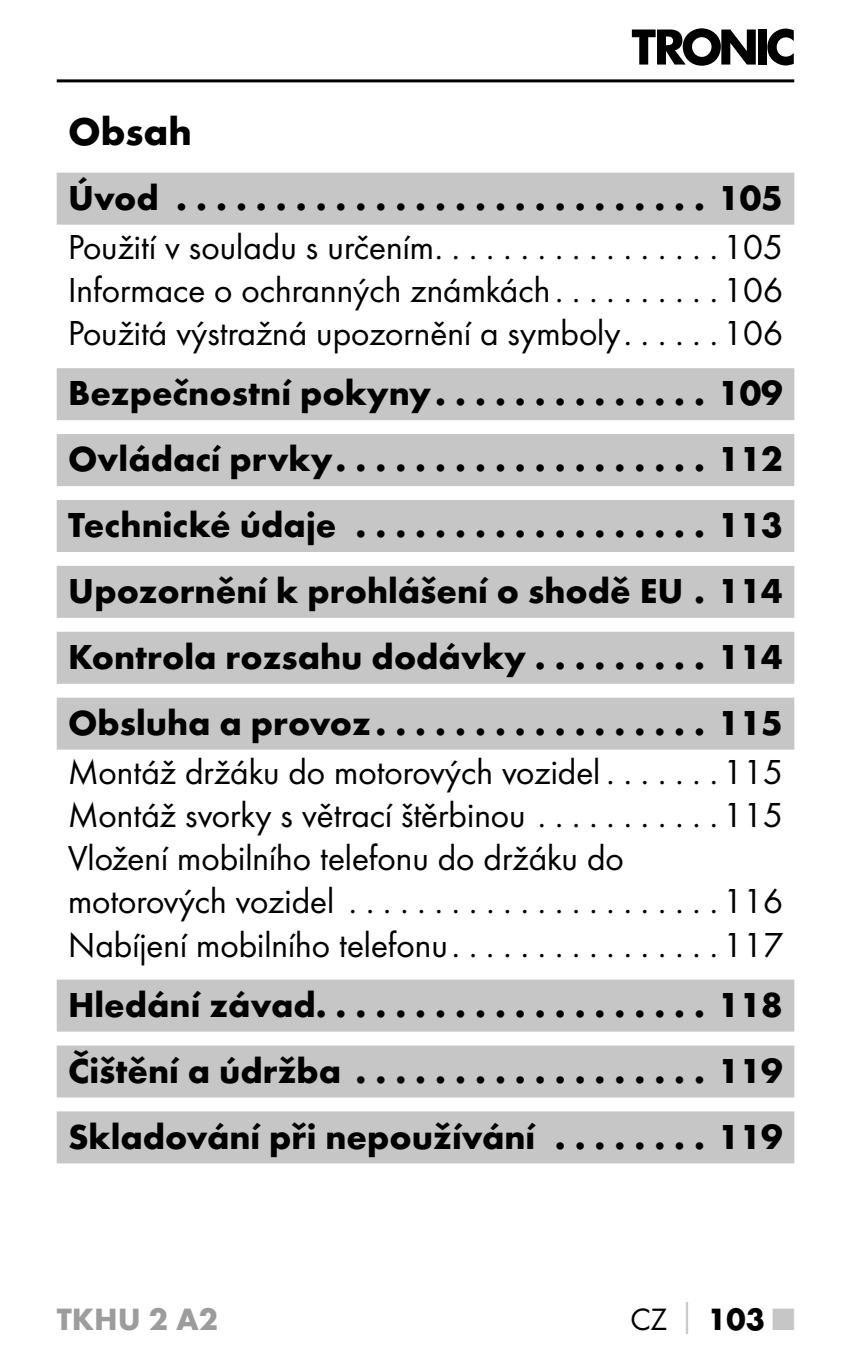
<style>
.page{position:relative;width:851px;height:1361px;background:#fff}
.page>*{position:absolute;margin:0;border:0;box-sizing:border-box;transform-origin:0 0}
.t1{font:700 40px "Futura";color:#000}
.t2{font:700 36px/66px "Futura";color:#000;text-align:justify}
.t3{font:36px/43.2px "Futura Boo";color:#000;text-align:justify}
.t4{font:700 32px "Futura";color:#9c9c9c}
.t5{font:700 32px "Futura";color:#000}
.s1{font-family:"Futura Boo";font-weight:400}
.s2{color:#c6c6c6}
</style>
<div class="page">
<hr style="left:57px;top:79px;width:737px;height:3px;background:#000">
<svg style="left:631px;top:28px;width:124px;height:38px"></svg>
<div style="left:757px;top:30px;width:9px;height:35px;background:#000"></div>
<svg style="left:767px;top:29px;width:26px;height:36px"></svg>
<div style="left:57px;top:173px;width:737px;height:52px;background:#c6c6c6"></div>
<div style="left:57px;top:368px;width:737px;height:52px;background:#c6c6c6"></div>
<div style="left:57px;top:434px;width:737px;height:52px;background:#c6c6c6"></div>
<div style="left:57px;top:500px;width:737px;height:52px;background:#c6c6c6"></div>
<div style="left:57px;top:566px;width:737px;height:52px;background:#c6c6c6"></div>
<div style="left:57px;top:632px;width:737px;height:52px;background:#c6c6c6"></div>
<div style="left:57px;top:697px;width:737px;height:52px;background:#c6c6c6"></div>
<div style="left:57px;top:979px;width:737px;height:52px;background:#c6c6c6"></div>
<div style="left:57px;top:1045px;width:737px;height:52px;background:#c6c6c6"></div>
<div style="left:57px;top:1111px;width:737px;height:52px;background:#c6c6c6"></div>
<p class="t1" style="left:68px;top:107px;width:125px">Obsah</p>
<p class="t2" style="left:68px;top:164px;width:716px">Úvod . . . . . . . . . . . . . . . . . . . . . . . . . . . 105</p>
<p class="t3" style="left:68px;top:225px;width:716px">Použití v souladu s určením . . . . . . . . . . . . . . . . 105<br>Informace o ochranných známkách . . . . . . . . . 106<br>Použitá výstražná upozornění a symboly . . . . . 106</p>
<p class="t2" style="left:68px;top:360px;width:716px">Bezpečnostní pokyny . . . . . . . . . . . . . . 109<br>Ovládací prvky . . . . . . . . . . . . . . . . . . . 112<br>Technické údaje . . . . . . . . . . . . . . . . . . 113<br>Upozornění k prohlášení o shodě EU . 114<br>Kontrola rozsahu dodávky . . . . . . . . . 114<br>Obsluha a provoz . . . . . . . . . . . . . . . . . 115</p>
<p class="t3" style="left:68px;top:750px;width:716px;text-align:left">Montáž držáku do motorových vozidel . . . . . . 115<br>Montáž svorky s větrací štěrbinou . . . . . . . . . . 115<br>Vložení mobilního telefonu do držáku do motorových vozidel . . . . . . . . . . . . . . . . . . . . . 116<br>Nabíjení mobilního telefonu . . . . . . . . . . . . . . . 117</p>
<p class="t2" style="left:68px;top:971px;width:716px">Hledání závad . . . . . . . . . . . . . . . . . . . . 118<br>Čištění a údržba . . . . . . . . . . . . . . . . . . 119<br>Skladování při nepoužívání . . . . . . . . 119</p>
<p class="t4" style="left:57px;top:1299px;width:163px">TKHU 2 A2</p>
<p class="t5" style="left:630px;top:1299px;width:165px"><span class="s1">CZ</span><span class="s2">│</span>103 <span class="s2">■</span></p>
</div>
